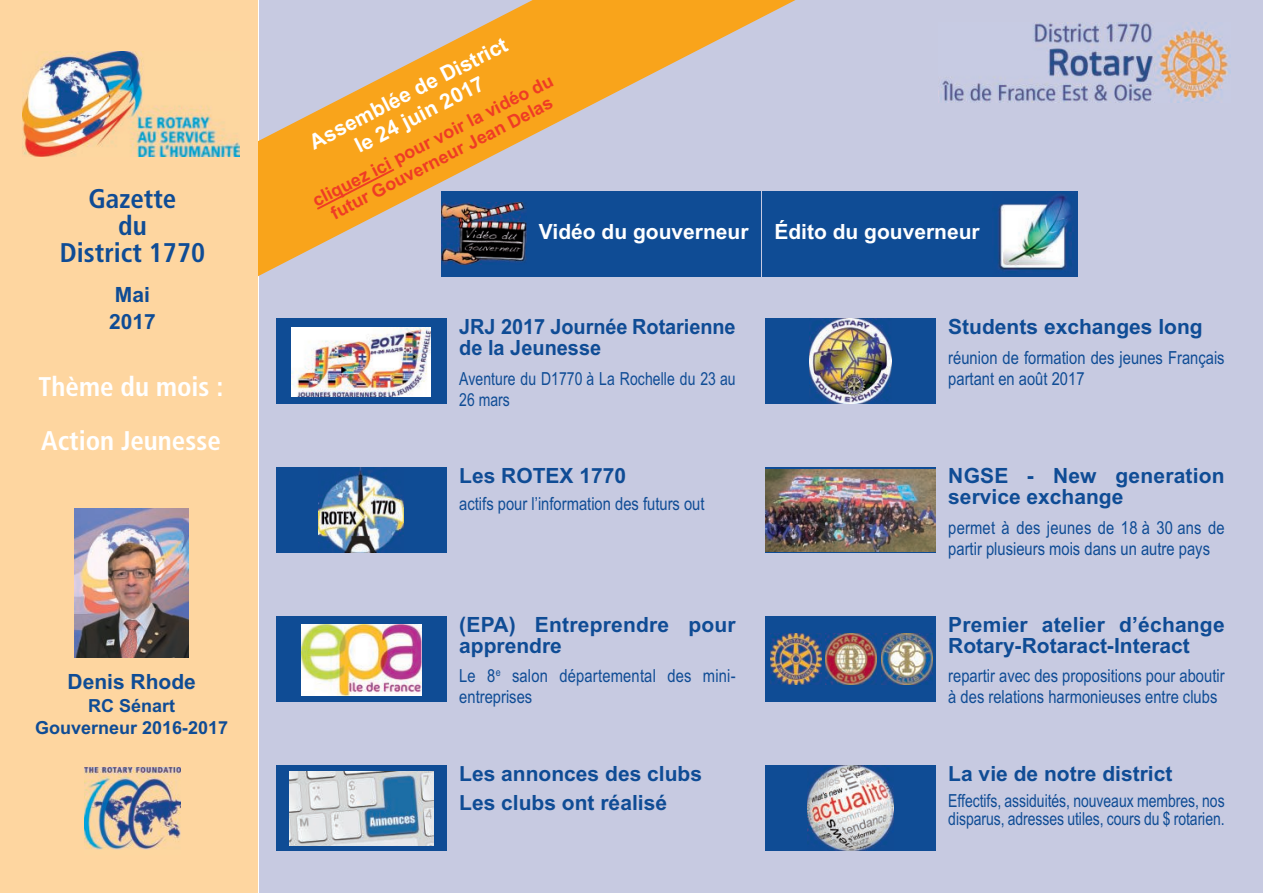
<style>
.page{position:relative;width:1263px;height:893px;background:#fff}
.page>*{position:absolute;margin:0;border:0;box-sizing:border-box;transform-origin:0 0}
.t1{font:700 condensed 27px/54px "Frutiger LT Std";color:#fff}
.t2{font:700 condensed 27px/27px "Frutiger LT Std";color:#0f4c95;text-align:center}
.t3{font:700 21px/21px "Arial";color:#0f4c95}
.t4{font:700 21px/24px "Arial";color:#fff;text-align:center}
.t5{font:700 21px/21px "Arial";color:#0f4c95;scale:.95 1}
.t6{font:18px/21px "Arial Narrow";color:#0f4c95}
.t7{font:18px/21px "Arial Narrow";color:#0f4c95;scale:.95 1}
.t8{font:700 18px/19.5px "Arial";color:#ef3c25;text-align:center}
.t9{font:700 18px/22.5px "Arial";color:#0f4c95;text-align:center}
</style>
<div class="page">
<div style="left:259px;top:0;width:1004px;height:893px;background:#c7cae1"></div>
<img style="left:938px;top:23px;width:292px;height:80px">
<div style="left:276px;top:319px;width:170px;height:85px;background:#0f4c95"></div>
<img style="left:291px;top:365px;width:140px;height:31px">
<div style="left:276px;top:468px;width:170px;height:85px;background:#0f4c95"></div>
<img style="left:319px;top:468px;width:85px;height:85px">
<div style="left:276px;top:765px;width:170px;height:85px;background:#0f4c95"></div>
<img style="left:290px;top:771px;width:144px;height:74px">
<div style="left:276px;top:617px;width:170px;height:85px;background:#0f4c95"></div>
<img style="left:301px;top:624px;width:121px;height:71px">
<img style="left:992px;top:191px;width:85px;height:85px">
<div style="left:765px;top:319px;width:170px;height:85px;background:#0f4c95"></div>
<img style="left:809px;top:319px;width:82px;height:85px">
<svg style="left:765px;top:468px;width:170px;height:85px"></svg>
<img style="left:765px;top:469px;width:170px;height:82px">
<div style="left:765px;top:765px;width:170px;height:85px;background:#0f4c95"></div>
<img style="left:808px;top:765px;width:85px;height:85px">
<div style="left:765px;top:617px;width:170px;height:85px;background:#0f4c95"></div>
<div style="left:762px;top:191px;width:229px;height:85px;background:#0f4c95"></div>
<svg style="left:257px;top:0;width:561px;height:365px"></svg>
<svg style="left:315px;top:167px;width:81px;height:44px;background:#f89f1d"></svg>
<div style="left:2px;top:0;width:255px;height:893px;background:#fed6a0"></div>
<img style="left:22px;top:52px;width:217px;height:104px">
<img style="left:74px;top:509px;width:114px;height:149px">
<img style="left:85px;top:767px;width:95px;height:83px">
<img style="left:770px;top:634px;width:51px;height:51px">
<img style="left:825px;top:634px;width:51px;height:51px">
<img style="left:881px;top:634px;width:51px;height:51px">
<h1 class="t2" style="left:60px;top:185px;width:147px">Gazette<br>du<br>District 1770</h1>
<p class="t3" style="left:109px;top:283px;width:48px;line-height:27px">Mai<br>2017</p>
<h1 class="t1" style="left:38px;top:359px;width:187px">Thème du mois :<br>Action Jeunesse</h1>
<p class="t3" style="left:68px;top:674px;width:130px">Denis Rhode</p>
<p class="t9" style="left:35px;top:696px;width:195px">RC Sénart<br>Gouverneur 2016-2017</p>
<p class="t4" style="left:306px;top:134px;width:221px;rotate:-27deg">Assemblée de District le 24 juin 2017</p>
<p class="t8" style="left:310px;top:194px;width:270px;rotate:-27deg">cliquez ici pour voir la vidéo du futur Gouverneur Jean Delas</p>
<p class="t4" style="left:539px;top:222px;width:211px">Vidéo du gouverneur</p>
<p class="t4" style="left:774px;top:222px;width:207px">Édito du gouverneur</p>
<p class="t5" style="left:459px;top:318px;width:292px">JRJ 2017 Journée Rotarienne de la Jeunesse</p>
<p class="t7" style="left:459px;top:368px;width:292px">Aventure du D1770 à La Rochelle du 23 au<br>26 mars</p>
<p class="t3" style="left:459px;top:467px;width:168px">Les ROTEX 1770</p>
<p class="t6" style="left:459px;top:493px;width:247px">actifs pour l’information des futurs out</p>
<p class="t3" style="left:459px;top:616px;width:278px">(EPA) Entreprendre pour apprendre</p>
<p class="t6" style="left:459px;top:666px;width:278px">Le 8<sup>e</sup> salon départemental des mini&shy;entreprises</p>
<p class="t3" style="left:459px;top:761px;width:244px;line-height:29.5px">Les annonces des clubs<br>Les clubs ont réalisé</p>
<p class="t3" style="left:948px;top:318px;width:256px">Students exchanges long</p>
<p class="t6" style="left:948px;top:347px;width:278px">réunion de formation des jeunes Français partant en août 2017</p>
<p class="t3" style="left:948px;top:467px;width:278px">NGSE - New generation service exchange</p>
<p class="t6" style="left:948px;top:517px;width:278px">permet à des jeunes de 18 à 30 ans de partir plusieurs mois dans un autre pays</p>
<p class="t3" style="left:948px;top:616px;width:278px">Premier atelier d’échange<br>Rotary-Rotaract-Interact</p>
<p class="t6" style="left:948px;top:666px;width:278px">repartir avec des propositions pour aboutir à des relations harmonieuses entre clubs</p>
<p class="t3" style="left:948px;top:765px;width:226px">La vie de notre district</p>
<p class="t7" style="left:948px;top:792px;width:292px;line-height:18px">Effectifs, assiduités, nouveaux membres, nos disparus, adresses utiles, cours du $ rotarien.</p>
</div>
